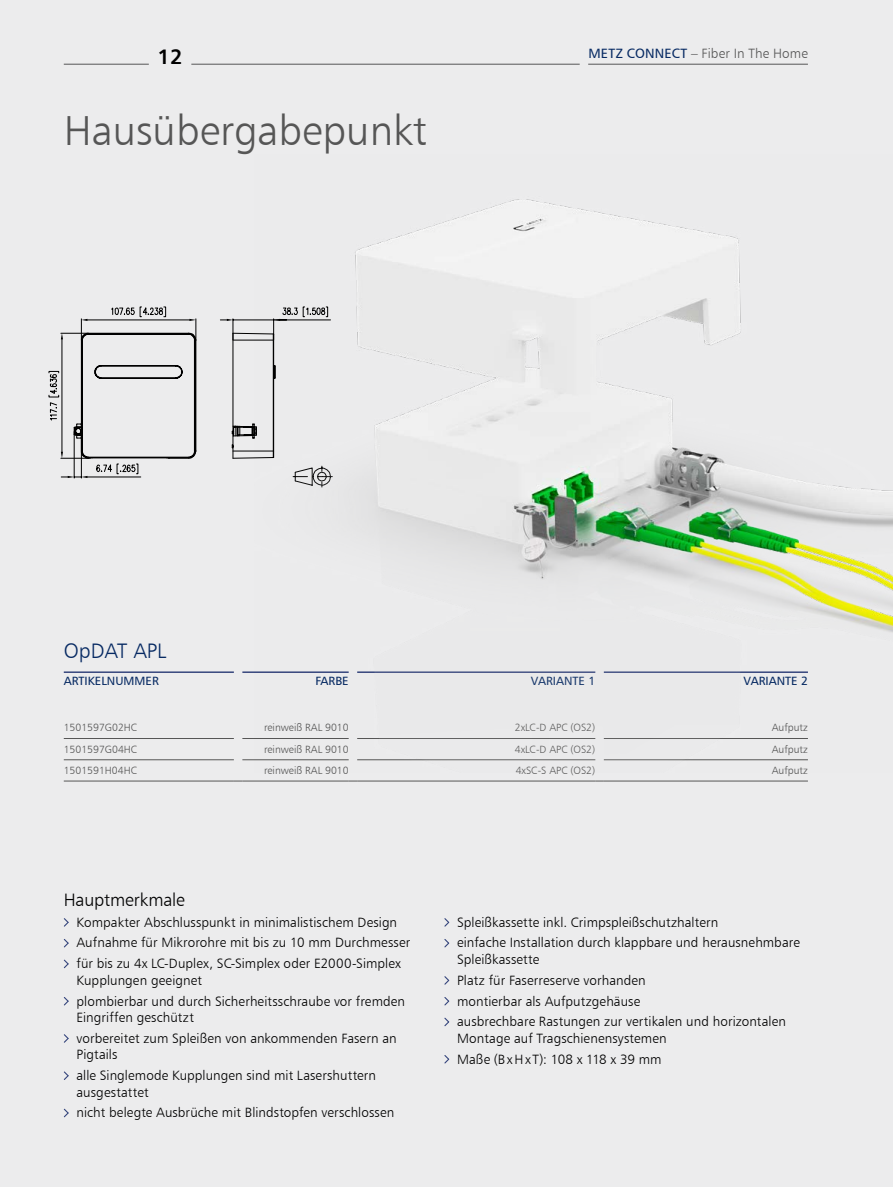
<style>
.page{position:relative;width:893px;height:1187px;background:#fff}
.page>*{position:absolute;margin:0;border:0;box-sizing:border-box;transform-origin:0 0}
.t1{font:42px "Humanist 777 BT Light B";color:#565656}
.t2{font:21px "Humanist 777 BT Light B";color:#072a63}
.t3{font:21px "Humanist 777 BT Bold B";color:#000}
.t4{font:18px "Humanist 777 BT Light B";letter-spacing:-.01em;color:#000}
.t5{font:13.5px/20.7px "Humanist 777 BT Light B";letter-spacing:.005em;color:#000}
.t6{font:13.5px "Humanist 777 BT Light B";letter-spacing:.01em;color:#565656}
.t7{font:12px "Humanist 777 BT Roman B";color:#072a63}
.t8{font:10.5px "Humanist 777 BT Light B";color:#565656}
.s1{font-family:"Humanist 777 BT Roman B";color:#072a63}
</style>
<div class="page">
<div style="left:0;top:0;width:893px;height:1186px;background:#ececed"></div>
<svg style="left:63px;top:918px;width:6px;height:9px"></svg>
<svg style="left:63px;top:939px;width:6px;height:9px"></svg>
<svg style="left:63px;top:959px;width:6px;height:10px"></svg>
<svg style="left:63px;top:997px;width:6px;height:9px"></svg>
<svg style="left:63px;top:1034px;width:6px;height:9px"></svg>
<svg style="left:63px;top:1071px;width:6px;height:9px"></svg>
<svg style="left:63px;top:1108px;width:6px;height:10px"></svg>
<svg style="left:444px;top:918px;width:6px;height:9px"></svg>
<svg style="left:444px;top:939px;width:6px;height:9px"></svg>
<svg style="left:444px;top:976px;width:6px;height:9px"></svg>
<svg style="left:444px;top:997px;width:6px;height:9px"></svg>
<svg style="left:444px;top:1017px;width:6px;height:10px"></svg>
<svg style="left:444px;top:1055px;width:6px;height:9px"></svg>
<hr style="left:64px;top:738px;width:170px;height:1px;background:#565656">
<hr style="left:64px;top:759px;width:170px;height:1px;background:#565656">
<hr style="left:242px;top:738px;width:107px;height:1px;background:#565656">
<hr style="left:242px;top:759px;width:107px;height:1px;background:#565656">
<hr style="left:64px;top:780px;width:170px;height:1px;background:#565656">
<hr style="left:242px;top:780px;width:107px;height:1px;background:#565656">
<hr style="left:357px;top:780px;width:238px;height:1px;background:#565656">
<hr style="left:604px;top:780px;width:204px;height:1px;background:#565656">
<hr style="left:64px;top:671px;width:170px;height:2px;background:#36467d">
<hr style="left:242px;top:671px;width:107px;height:2px;background:#36467d">
<hr style="left:64px;top:64px;width:85px;height:1px;background:#565656">
<hr style="left:588px;top:64px;width:220px;height:1px;background:#565656">
<hr style="left:191px;top:64px;width:389px;height:1px;background:#565656">
<svg style="left:49px;top:306px;width:205px;height:173px"></svg>
<img style="left:254px;top:199px;width:639px;height:562px">
<h2 class="t3" style="left:158px;top:43px;width:26px">12</h2>
<p class="t6" style="left:588px;top:45px;width:221px"><span class="s1">METZ CONNECT</span> – Fiber In The Home</p>
<h1 class="t1" style="left:64px;top:104px;width:365px">Hausübergabepunkt</h1>
<h2 class="t2" style="left:64px;top:638px;width:104px">OpDAT APL</h2>
<p class="t7" style="left:64px;top:673px;width:97px">ARTIKELNUMMER</p>
<p class="t7" style="left:315px;top:673px;width:35px">FARBE</p>
<p class="t7" style="left:531px;top:673px;width:66px">VARIANTE 1</p>
<p class="t7" style="left:744px;top:673px;width:66px">VARIANTE 2</p>
<p class="t8" style="left:64px;top:721px;width:75px">1501597G02HC</p>
<p class="t8" style="left:264px;top:721px;width:86px">reinweiß RAL 9010</p>
<p class="t8" style="left:515px;top:721px;width:82px">2xLC-D APC (OS2)</p>
<p class="t8" style="left:772px;top:721px;width:38px">Aufputz</p>
<p class="t8" style="left:64px;top:742px;width:75px">1501597G04HC</p>
<p class="t8" style="left:264px;top:742px;width:86px">reinweiß RAL 9010</p>
<p class="t8" style="left:515px;top:742px;width:82px">4xLC-D APC (OS2)</p>
<p class="t8" style="left:772px;top:742px;width:38px">Aufputz</p>
<p class="t8" style="left:64px;top:764px;width:75px">1501591H04HC</p>
<p class="t8" style="left:264px;top:764px;width:86px">reinweiß RAL 9010</p>
<p class="t8" style="left:516px;top:764px;width:81px">4xSC-S APC (OS2)</p>
<p class="t8" style="left:772px;top:764px;width:38px">Aufputz</p>
<h3 class="t4" style="left:64px;top:888px;width:123px">Hauptmerkmale</h3>
<p class="t5" style="left:77px;top:911px;width:335px">Kompakter Abschlusspunkt in minimalistischem Design<br>Aufnahme für Mikrorohre mit bis zu 10 mm Durchmesser für bis zu 4x LC-Duplex, SC-Simplex oder E2000-Simplex</p>
<p class="t5" style="left:77px;top:969px;width:330px">Kupplungen geeignet<br>plombierbar und durch Sicherheitsschraube vor fremden</p>
<p class="t5" style="left:77px;top:1006px;width:322px">Eingriffen geschützt<br>vorbereitet zum Spleißen von ankommenden Fasern an</p>
<p class="t5" style="left:77px;top:1043px;width:301px">Pigtails<br>alle Singlemode Kupplungen sind mit Lasershuttern</p>
<p class="t5" style="left:77px;top:1081px;width:319px">ausgestattet<br>nicht belegte Ausbrüche mit Blindstopfen verschlossen</p>
<p class="t5" style="left:457px;top:911px;width:344px">Spleißkassette inkl. Crimpspleißschutzhaltern<br>einfache Installation durch klappbare und herausnehmbare</p>
<p class="t5" style="left:457px;top:948px;width:330px">Spleißkassette<br>Platz für Faserreserve vorhanden<br>montierbar als Aufputzgehäuse<br>ausbrechbare Rastungen zur vertikalen und horizontalen</p>
<p class="t5" style="left:457px;top:1027px;width:211px">Montage auf Tragschienensystemen<br>Maße (BxHx T): 108 x 118 x 39 mm</p>
</div>
